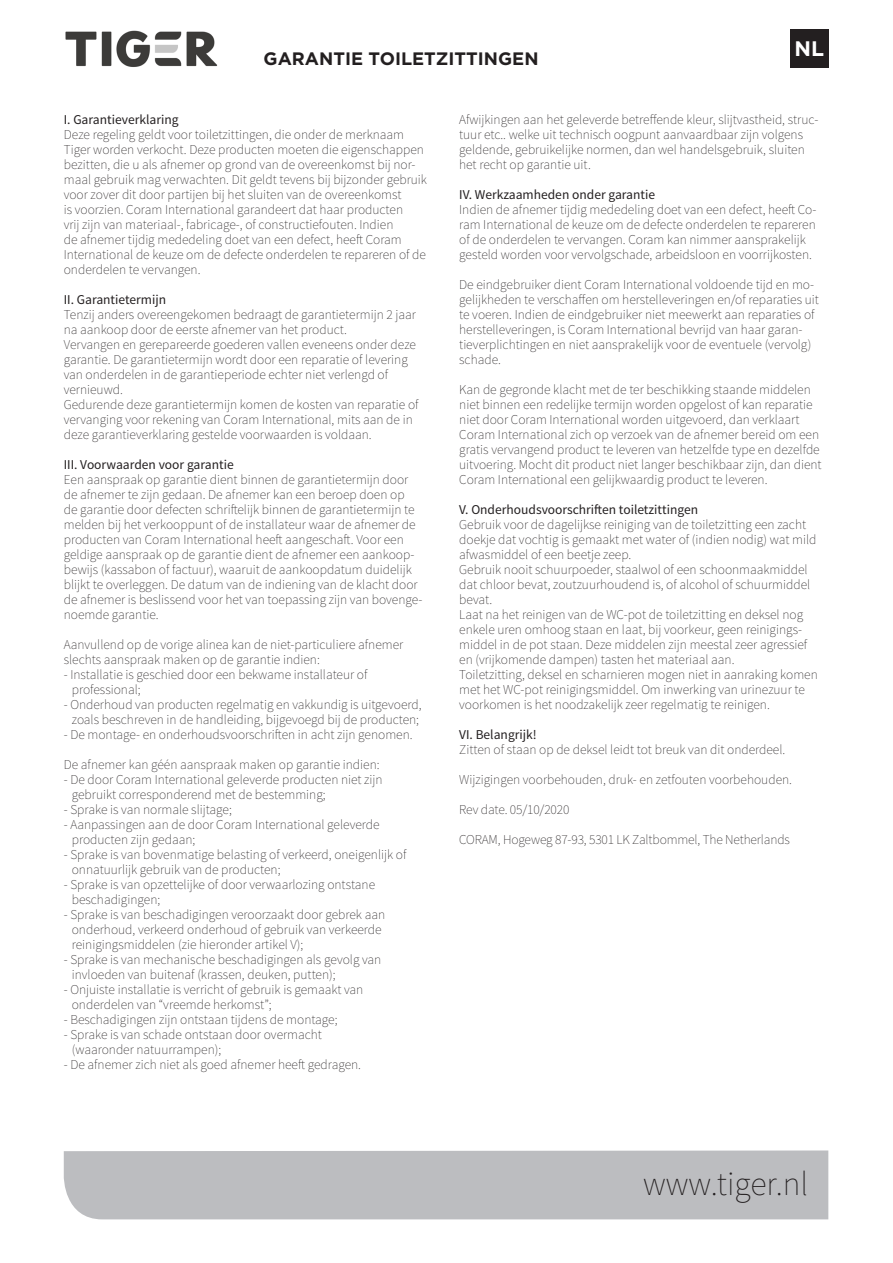
<style>
.page{position:relative;width:893px;height:1263px;background:#fff}
.page>*{position:absolute;margin:0;border:0;box-sizing:border-box;transform-origin:0 0}
.t1{font:200 33.75px "Source Sans Pro";color:#231f20}
.t2{font:700 21px "Gotham";color:#fff}
.t3{font:700 18px "Gotham";color:#231f20}
.t4{font:200 13.5px/15px "Source Sans Pro";color:#231f20}
.t5{font:13.5px "Source Sans Pro";color:#231f20}
</style>
<div class="page">
<div style="left:790px;top:29px;width:38px;height:39px;background:#231f20"></div>
<img style="left:65px;top:30px;width:153px;height:37px">
<div style="left:64px;top:1150px;width:764px;height:69px;background:#bcbdc0"></div>
<p class="t3" style="left:264px;top:47px;width:276px">GARANTIE TOILETZITTINGEN</p>
<p class="t2" style="left:794px;top:34px;width:31px">NL</p>
<p class="t5" style="left:64px;top:111px;width:116px">I. Garantieverklaring</p>
<p class="t4" style="left:64px;top:127px;width:365px">Deze regeling geldt voor toiletzittingen, die onder de merknaam Tiger worden verkocht. Deze producten moeten die eigenschappen bezitten, die u als afnemer op grond van de overeenkomst bij nor&shy;maal gebruik mag verwachten. Dit geldt tevens bij bijzonder gebruik voor zover dit door partijen bij het sluiten van de overeenkomst<br>is voorzien. Coram International garandeert dat haar producten<br>vrij zijn van materiaal-, fabricage-, of constructiefouten. Indien<br>de afnemer tijdig mededeling doet van een defect, heeft Coram International de keuze om de defecte onderdelen te repareren of de onderdelen te vervangen.</p>
<p class="t5" style="left:64px;top:291px;width:104px">II. Garantietermijn</p>
<p class="t4" style="left:64px;top:307px;width:354px">Tenzij anders overeengekomen bedraagt de garantietermijn 2 jaar na aankoop door de eerste afnemer van het product.</p>
<p class="t4" style="left:64px;top:337px;width:354px">Vervangen en gerepareerde goederen vallen eveneens onder deze garantie. De garantietermijn wordt door een reparatie of levering van onderdelen in de garantieperiode echter niet verlengd of vernieuwd.</p>
<p class="t4" style="left:64px;top:397px;width:356px">Gedurende deze garantietermijn komen de kosten van reparatie of vervanging voor rekening van Coram International, mits aan de in deze garantieverklaring gestelde voorwaarden is voldaan.</p>
<p class="t5" style="left:64px;top:456px;width:171px">III. Voorwaarden voor garantie</p>
<p class="t4" style="left:64px;top:472px;width:360px">Een aanspraak op garantie dient binnen de garantietermijn door de afnemer te zijn gedaan. De afnemer kan een beroep doen op<br>de garantie door defecten schriftelijk binnen de garantietermijn te melden bij het verkooppunt of de installateur waar de afnemer de producten van Coram International heeft aangeschaft. Voor een geldige aanspraak op de garantie dient de afnemer een aankoop&shy;bewijs (kassabon of factuur), waaruit de aankoopdatum duidelijk blijkt te overleggen. De datum van de indiening van de klacht door de afnemer is beslissend voor het van toepassing zijn van bovenge&shy;noemde garantie.</p>
<p class="t4" style="left:64px;top:637px;width:341px">Aanvullend op de vorige alinea kan de niet-particuliere afnemer slechts aanspraak maken op de garantie indien:</p>
<p class="t4" style="left:64px;top:667px;width:305px">- Installatie is geschied door een bekwame installateur of</p>
<p class="t4" style="left:72px;top:682px;width:70px">professional;</p>
<p class="t4" style="left:64px;top:697px;width:359px;text-align:center">- Onderhoud van producten regelmatig en vakkundig is uitgevoerd, zoals beschreven in de handleiding, bijgevoegd bij de producten;</p>
<p class="t4" style="left:64px;top:727px;width:350px">- De montage- en onderhoudsvoorschriften in acht zijn genomen.</p>
<p class="t4" style="left:64px;top:757px;width:317px">De afnemer kan géén aanspraak maken op garantie indien:</p>
<p class="t4" style="left:64px;top:772px;width:320px">- De door Coram International geleverde producten niet zijn</p>
<p class="t4" style="left:72px;top:787px;width:255px">gebruikt corresponderend met de bestemming;</p>
<p class="t4" style="left:64px;top:802px;width:170px">- Sprake is van normale slijtage;</p>
<p class="t4" style="left:64px;top:817px;width:317px">- Aanpassingen aan de door Coram International geleverde</p>
<p class="t4" style="left:72px;top:832px;width:125px">producten zijn gedaan;</p>
<p class="t4" style="left:72px;top:847px;width:336px;text-indent:-8px">- Sprake is van bovenmatige belasting of verkeerd, oneigenlijk of onnatuurlijk gebruik van de producten;</p>
<p class="t4" style="left:64px;top:877px;width:313px">- Sprake is van opzettelijke of door verwaarlozing ontstane</p>
<p class="t4" style="left:72px;top:892px;width:90px">beschadigingen;</p>
<p class="t4" style="left:64px;top:907px;width:323px">- Sprake is van beschadigingen veroorzaakt door gebrek aan</p>
<p class="t4" style="left:72px;top:922px;width:311px">onderhoud, verkeerd onderhoud of gebruik van verkeerde</p>
<p class="t4" style="left:72px;top:937px;width:233px">reinigingsmiddelen (zie hieronder artikel V);</p>
<p class="t4" style="left:64px;top:952px;width:319px">- Sprake is van mechanische beschadigingen als gevolg van</p>
<p class="t4" style="left:72px;top:967px;width:265px">invloeden van buitenaf (krassen, deuken, putten);</p>
<p class="t4" style="left:64px;top:982px;width:301px">- Onjuiste installatie is verricht of gebruik is gemaakt van</p>
<p class="t4" style="left:72px;top:997px;width:201px">onderdelen van “vreemde herkomst”;</p>
<p class="t4" style="left:64px;top:1012px;width:275px">- Beschadigingen zijn ontstaan tijdens de montage;</p>
<p class="t4" style="left:64px;top:1027px;width:260px">- Sprake is van schade ontstaan door overmacht</p>
<p class="t4" style="left:72px;top:1042px;width:151px">(waaronder natuurrampen);</p>
<p class="t4" style="left:64px;top:1057px;width:299px">- De afnemer zich niet als goed afnemer heeft gedragen.</p>
<p class="t4" style="left:459px;top:112px;width:361px">Afwijkingen aan het geleverde betreffende kleur, slijtvastheid, struc&shy;tuur etc.. welke uit technisch oogpunt aanvaardbaar zijn volgens geldende, gebruikelijke normen, dan wel handelsgebruik, sluiten het recht op garantie uit.</p>
<p class="t5" style="left:459px;top:186px;width:197px">IV. Werkzaamheden onder garantie</p>
<p class="t4" style="left:459px;top:202px;width:359px">Indien de afnemer tijdig mededeling doet van een defect, heeft Co&shy;ram International de keuze om de defecte onderdelen te repareren of de onderdelen te vervangen. Coram kan nimmer aansprakelijk gesteld worden voor vervolgschade, arbeidsloon en voorrijkosten.</p>
<p class="t4" style="left:459px;top:277px;width:361px">De eindgebruiker dient Coram International voldoende tijd en mo&shy;gelijkheden te verschaffen om herstelleveringen en/of reparaties uit te voeren. Indien de eindgebruiker niet meewerkt aan reparaties of herstelleveringen, is Coram International bevrijd van haar garan&shy;tieverplichtingen en niet aansprakelijk voor de eventuele (vervolg) schade.</p>
<p class="t4" style="left:459px;top:382px;width:364px">Kan de gegronde klacht met de ter beschikking staande middelen niet binnen een redelijke termijn worden opgelost of kan reparatie niet door Coram International worden uitgevoerd, dan verklaart Coram International zich op verzoek van de afnemer bereid om een gratis vervangend product te leveren van hetzelfde type en dezelfde uitvoering. Mocht dit product niet langer beschikbaar zijn, dan dient Coram International een gelijkwaardig product te leveren.</p>
<p class="t5" style="left:459px;top:501px;width:240px">V. Onderhoudsvoorschriften toiletzittingen</p>
<p class="t4" style="left:459px;top:517px;width:359px">Gebruik voor de dagelijkse reiniging van de toiletzitting een zacht doekje dat vochtig is gemaakt met water of (indien nodig) wat mild afwasmiddel of een beetje zeep.</p>
<p class="t4" style="left:459px;top:562px;width:352px">Gebruik nooit schuurpoeder, staalwol of een schoonmaakmiddel dat chloor bevat, zoutzuurhoudend is, of alcohol of schuurmiddel bevat.</p>
<p class="t4" style="left:459px;top:607px;width:350px">Laat na het reinigen van de WC-pot de toiletzitting en deksel nog enkele uren omhoog staan en laat, bij voorkeur, geen reinigings&shy;middel in de pot staan. Deze middelen zijn meestal zeer agressief en (vrijkomende dampen) tasten het materiaal aan.</p>
<p class="t4" style="left:459px;top:667px;width:360px">Toiletzitting, deksel en scharnieren mogen niet in aanraking komen met het WC-pot reinigingsmiddel. Om inwerking van urinezuur te voorkomen is het noodzakelijk zeer regelmatig te reinigen.</p>
<p class="t5" style="left:459px;top:726px;width:79px">VI. Belangrijk!</p>
<p class="t4" style="left:459px;top:742px;width:328px">Zitten of staan op de deksel leidt tot breuk van dit onderdeel.</p>
<p class="t4" style="left:459px;top:772px;width:334px">Wijzigingen voorbehouden, druk- en zetfouten voorbehouden.</p>
<p class="t4" style="left:459px;top:802px;width:112px">Rev date. 05/10/2020</p>
<p class="t4" style="left:459px;top:832px;width:332px">CORAM, Hogeweg 87-93, 5301 LK Zaltbommel, The Netherlands</p>
<p class="t1" style="left:643px;top:1164px;width:167px">www.tiger.nl</p>
</div>
